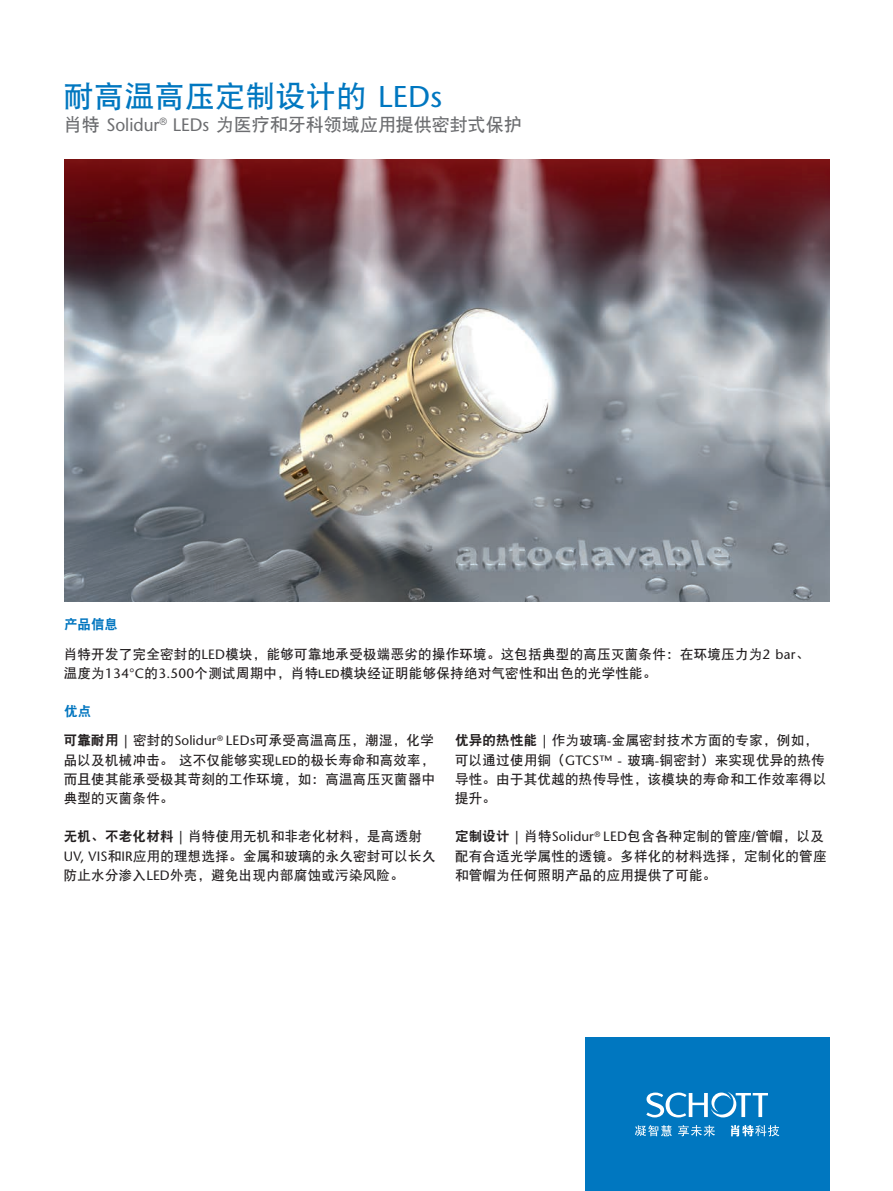
<style>
.page{position:relative;width:893px;height:1191px;background:#fff}
.page>*{position:absolute;margin:0;border:0;box-sizing:border-box;transform-origin:0 0}
.t1{font:30px "DFP Hei W7";letter-spacing:.01em;color:#0077c0}
.t2{font:18px "DFP Hei W7";color:#6c6d70}
.t3{font:13.5px/19.2px "DFP Hei W7";letter-spacing:.02em;color:#231f20}
.t4{font:13.5px "DFP Hei W9";letter-spacing:.005em;color:#0075bf}
.s1{font-family:"Stone Sans Std";font-weight:500}
.s2{font-family:"DFP Hei W9"}
.s3{font-family:"Stone Sans Std";font-weight:600}
</style>
<div class="page">
<img style="left:64px;top:159px;width:765px;height:442px">
<div style="left:585px;top:1037px;width:244px;height:154px;background:#0077c0"></div>
<svg style="left:635px;top:1125px;width:37px;height:11px"></svg>
<svg style="left:678px;top:1125px;width:37px;height:11px"></svg>
<svg style="left:731px;top:1125px;width:48px;height:11px"></svg>
<svg style="left:646px;top:1092px;width:122px;height:25px"></svg>
<h1 class="t1" style="left:64px;top:80px;width:380px">耐高温高压定制设计的 <span class="s1">LEDs</span></h1>
<h2 class="t2" style="left:64px;top:115px;width:459px">肖特 <span class="s1">Solidur</span><sup>®</sup> <span class="s1">LEDs</span> 为医疗和牙科领域应用提供密封式保护</h2>
<p class="t4" style="left:64px;top:617px;width:55px">产品信息</p>
<p class="t3" style="left:64px;top:644px;width:747px">肖特开发了完全密封的<span class="s1">LED</span>模块，能够可靠地承受极端恶劣的操作环境。这包括典型的高压灭菌条件：在环境压力为<span class="s1">2 bar</span>、温度为<span class="s1">134°C</span>的<span class="s1">3.500</span>个测试周期中，肖特LED模块经证明能够保持绝对气密性和出色的光学性能。</p>
<p class="t4" style="left:64px;top:703px;width:29px">优点</p>
<p class="t3" style="left:64px;top:730px;width:373px;text-align:justify"><span class="s2">可靠耐用</span> <span class="s3">|</span> 密封的<span class="s1">Solidur</span><sup>®</sup> <span class="s1">LEDs</span>可承受高温高压，潮湿，化学品以及机械冲击。 这不仅能够实现LED的极长寿命和高效率，而且使其能承受极其苛刻的工作环境，如：高温高压灭菌器中典型的灭菌条件。</p>
<p class="t3" style="left:64px;top:826px;width:373px"><span class="s2">无机、不老化材料</span> <span class="s3">|</span> 肖特使用无机和非老化材料，是高透射<br><span class="s1">UV, VIS</span>和<span class="s1">IR</span>应用的理想选择。金属和玻璃的永久密封可以长久防止水分渗入<span class="s1">LED</span>外壳，避免出现内部腐蚀或污染风险。</p>
<p class="t3" style="left:455px;top:730px;width:373px"><span class="s2">优异的热性能</span> <span class="s3">|</span> 作为玻璃-金属密封技术方面的专家，例如，可以通过使用铜（<span class="s1">GTCS™</span> - 玻璃-铜密封）来实现优异的热传导性。由于其优越的热传导性，该模块的寿命和工作效率得以提升。</p>
<p class="t3" style="left:455px;top:826px;width:373px"><span class="s2">定制设计</span> <span class="s3">|</span> 肖特<span class="s1">Solidur</span><sup>®</sup> <span class="s1">LED</span>包含各种定制的管座/管帽，以及配有合适光学属性的透镜。多样化的材料选择，定制化的管座和管帽为任何照明产品的应用提供了可能。</p>
</div>
